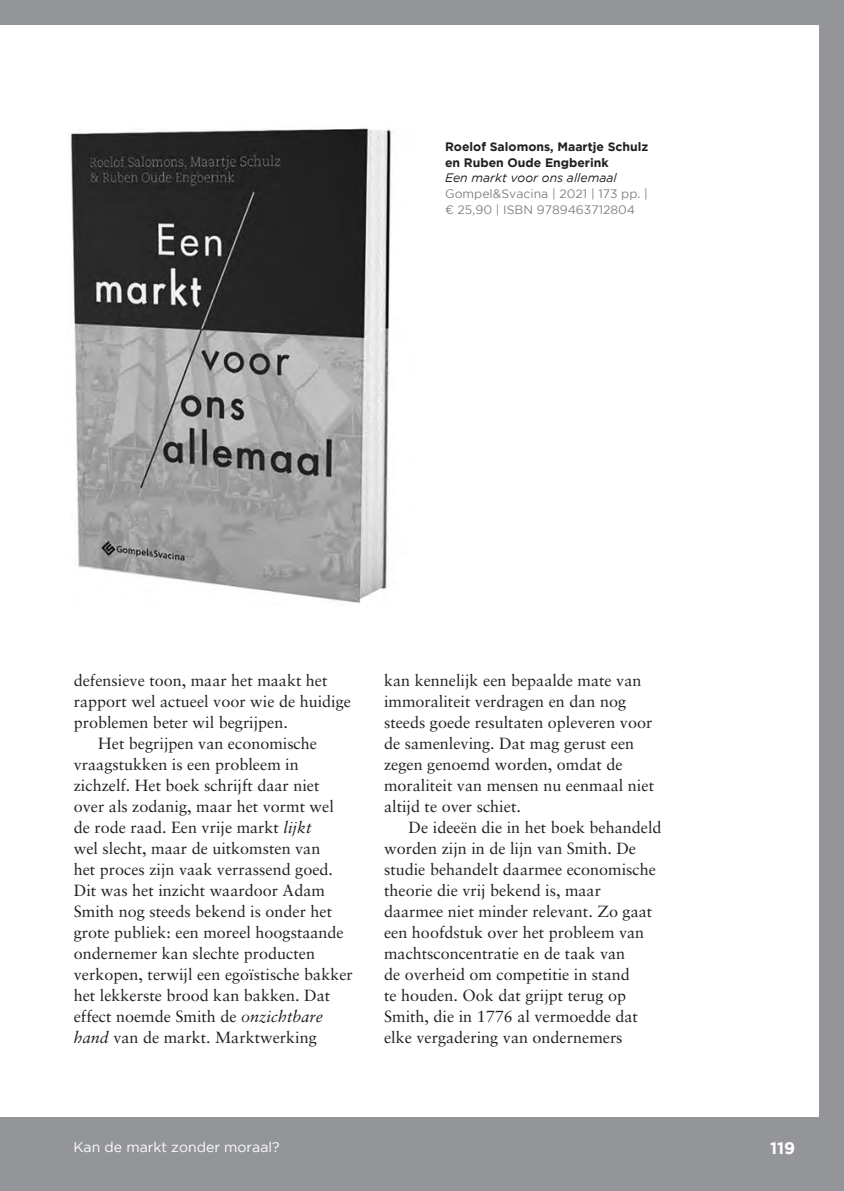
<style>
.page{position:relative;width:844px;height:1191px;background:#fff}
.page>*{position:absolute;margin:0;border:0;box-sizing:border-box;transform-origin:0 0}
.t1{font:700 16.62px "Gotham";color:#fff}
.t2{font:16.1px/21px "Sabon LT";color:#231f20}
.t3{font:14px "Gotham";color:#fff}
.t4{font:12.25px/15.8px "Gotham";color:#808285}
.t5{font:700 12.25px/15.8px "Gotham";color:#231f20}
.t6{font:italic 12.25px "Gotham";color:#231f20}
.s1{font-style:italic}
</style>
<div class="page">
<img style="left:70px;top:128px;width:323px;height:476px">
<div style="left:0;top:1117px;width:843px;height:74px;background:#939598"></div>
<div style="left:0;top:0;width:843px;height:24px;background:#939598"></div>
<div style="left:819px;top:0;width:24px;height:1191px;background:#939598"></div>
<p class="t5" style="left:445px;top:138px;width:205px">Roelof Salomons, Maartje Schulz en Ruben Oude Engberink</p>
<p class="t6" style="left:445px;top:171px;width:173px">Een markt voor ons allemaal</p>
<p class="t4" style="left:445px;top:186px;width:204px">Gompel&amp;Svacina | 2021 | 173 pp. | ¤ 25,90 | ISBN 9789463712804</p>
<p class="t2" style="left:74px;top:670px;width:255px">defensieve toon, maar het maakt het</p>
<p class="t2" style="left:74px;top:691px;width:279px">rapport wel actueel voor wie de huidige</p>
<p class="t2" style="left:74px;top:712px;width:216px">problemen beter wil begrijpen.</p>
<p class="t2" style="left:98px;top:733px;width:220px">Het begrijpen van economische</p>
<p class="t2" style="left:74px;top:754px;width:226px">vraagstukken is een probleem in</p>
<p class="t2" style="left:74px;top:775px;width:247px">zichzelf. Het boek schrijft daar niet</p>
<p class="t2" style="left:74px;top:796px;width:261px">over als zodanig, maar het vormt wel</p>
<p class="t2" style="left:74px;top:817px;width:239px">de rode raad. Een vrije markt <span class="s1">lijkt</span></p>
<p class="t2" style="left:74px;top:838px;width:248px">wel slecht, maar de uitkomsten van</p>
<p class="t2" style="left:74px;top:859px;width:261px">het proces zijn vaak verrassend goed.</p>
<p class="t2" style="left:74px;top:880px;width:252px">Dit was het inzicht waardoor Adam</p>
<p class="t2" style="left:74px;top:901px;width:260px">Smith nog steeds bekend is onder het</p>
<p class="t2" style="left:74px;top:922px;width:271px">grote publiek: een moreel hoogstaande</p>
<p class="t2" style="left:74px;top:943px;width:243px">ondernemer kan slechte producten</p>
<p class="t2" style="left:74px;top:964px;width:280px">verkopen, terwijl een egoïstische bakker</p>
<p class="t2" style="left:74px;top:985px;width:258px">het lekkerste brood kan bakken. Dat</p>
<p class="t2" style="left:74px;top:1006px;width:251px">effect noemde Smith de <span class="s1">onzichtbare</span></p>
<p class="t2" style="left:74px;top:1027px;width:244px"><span class="s1">hand</span> van de markt. Marktwerking</p>
<p class="t2" style="left:384px;top:670px;width:271px">kan kennelijk een bepaalde mate van immoraliteit verdragen en dan nog steeds goede resultaten opleveren voor de samenleving. Dat mag gerust een zegen genoemd worden, omdat de moraliteit van mensen nu eenmaal niet altijd te over schiet.</p>
<p class="t2" style="left:384px;top:817px;width:279px;text-indent:25px">De ideeën die in het boek behandeld worden zijn in de lijn van Smith. De studie behandelt daarmee economische theorie die vrij bekend is, maar daarmee niet minder relevant. Zo gaat een hoofdstuk over het probleem van machtsconcentratie en de taak van<br>de overheid om competitie in stand<br>te houden. Ook dat grijpt terug op Smith, die in 1776 al vermoedde dat elke vergadering van ondernemers</p>
<p class="t3" style="left:73px;top:1138px;width:208px">Kan de markt zonder moraal?</p>
<p class="t1" style="left:769px;top:1138px;width:27px">119</p>
</div>
